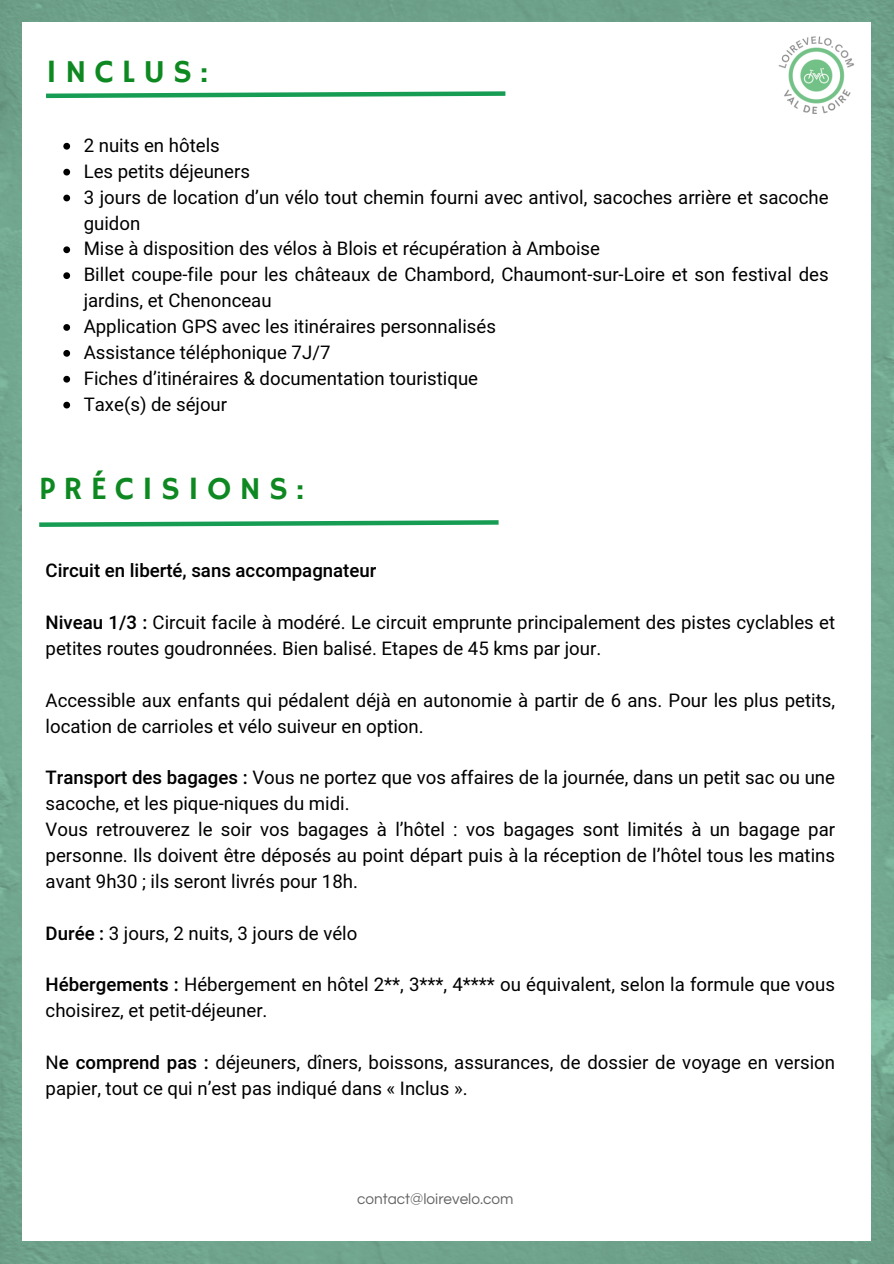
<style>
.page{position:relative;width:894px;height:1264px;background:#fff}
.page>*{position:absolute;margin:0;border:0;box-sizing:border-box;transform-origin:0 0}
.t1{font:32.4px "Hammersmith One";letter-spacing:.25em;color:#0e8922}
.t2{font:18.6px/25.8px "Heebo";color:#000}
.t3{font:500 18.6px "Heebo";color:#000}
.t4{font:15.3px "Questrial";color:#000}
.s1{font-weight:500}
</style>
<div class="page">
<img style="left:0;top:0;width:893px;height:1263px">
<div style="left:23px;top:22px;width:847px;height:1218px;background:#fff"></div>
<svg style="left:46px;top:91px;width:460px;height:8px"></svg>
<svg style="left:63px;top:143px;width:7px;height:7px"></svg>
<svg style="left:63px;top:169px;width:7px;height:6px"></svg>
<svg style="left:63px;top:195px;width:7px;height:6px"></svg>
<svg style="left:63px;top:246px;width:7px;height:7px"></svg>
<svg style="left:63px;top:272px;width:7px;height:7px"></svg>
<svg style="left:63px;top:324px;width:7px;height:7px"></svg>
<svg style="left:63px;top:350px;width:7px;height:7px"></svg>
<svg style="left:63px;top:376px;width:7px;height:6px"></svg>
<svg style="left:63px;top:402px;width:7px;height:6px"></svg>
<svg style="left:39px;top:520px;width:460px;height:7px"></svg>
<img style="left:778px;top:36px;width:76px;height:77px">
<h1 class="t1" style="left:46px;top:53px;width:164px">INCLUS:</h1>
<p class="t2" style="left:84px;top:133px;width:137px">2 nuits en hôtels</p>
<p class="t2" style="left:84px;top:159px;width:168px">Les petits déjeuners</p>
<p class="t2" style="left:84px;top:185px;width:746px">3 jours de location d’un vélo tout chemin fourni avec antivol, sacoches arrière et sacoche guidon</p>
<p class="t2" style="left:84px;top:237px;width:517px">Mise à disposition des vélos à Blois et récupération à Amboise</p>
<p class="t2" style="left:84px;top:262px;width:746px">Billet coupe-file pour les châteaux de Chambord, Chaumont-sur-Loire et son festival des jardins, et Chenonceau</p>
<p class="t2" style="left:84px;top:314px;width:413px">Application GPS avec les itinéraires personnalisés</p>
<p class="t2" style="left:84px;top:340px;width:248px">Assistance téléphonique 7J/7</p>
<p class="t2" style="left:84px;top:366px;width:396px">Fiches d’itinéraires &amp; documentation touristique</p>
<p class="t2" style="left:84px;top:392px;width:145px">Taxe(s) de séjour</p>
<p class="t1" style="left:39px;top:470px;width:266px">PRÉCISIONS:</p>
<p class="t3" style="left:46px;top:557px;width:332px">Circuit en liberté, sans accompagnateur</p>
<h1 class="t2" style="left:46px;top:610px;width:790px"><span class="s1">Niveau 1/3 :</span> Circuit facile à modéré. Le circuit emprunte principalement des pistes cyclables et petites routes goudronnées. Bien balisé. Etapes de 45 kms par jour.</h1>
<p class="t2" style="left:46px;top:688px;width:790px">Accessible aux enfants qui pédalent déjà en autonomie à partir de 6 ans. Pour les plus petits, location de carrioles et vélo suiveur en option.</p>
<h2 class="t2" style="left:46px;top:765px;width:790px"><span class="s1">Transport des bagages :</span> Vous ne portez que vos affaires de la journée, dans un petit sac ou une sacoche, et les pique-niques du midi.<br>Vous retrouverez le soir vos bagages à l’hôtel : vos bagages sont limités à un bagage par personne. Ils doivent être déposés au point départ puis à la réception de l’hôtel tous les matins avant 9h30 ; ils seront livrés pour 18h.</h2>
<h3 class="t2" style="left:46px;top:920px;width:313px"><span class="s1">Durée :</span> 3 jours, 2 nuits, 3 jours de vélo</h3>
<h3 class="t2" style="left:46px;top:972px;width:790px"><span class="s1">Hébergements :</span> Hébergement en hôtel 2**, 3***, 4**** ou équivalent, selon la formule que vous choisirez, et petit-déjeuner.</h3>
<h3 class="t2" style="left:46px;top:1050px;width:790px">N<span class="s1">e comprend pas :</span> déjeuners, dîners, boissons, assurances, de dossier de voyage en version papier, tout ce qui n’est pas indiqué dans « Inclus ».</h3>
<p class="t4" style="left:357px;top:1190px;width:158px">contact@loirevelo.com</p>
</div>
